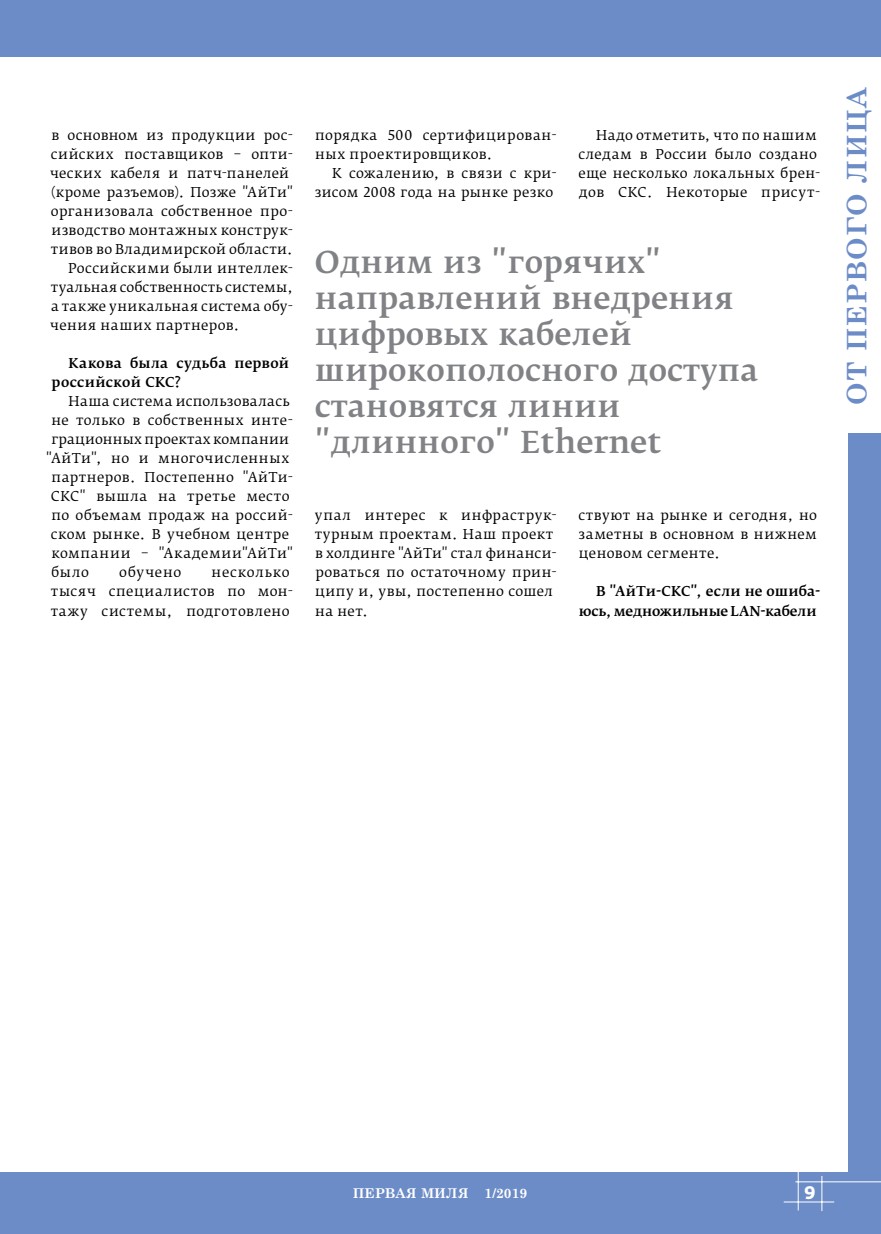
<style>
.page{position:relative;width:881px;height:1234px;background:#fff}
.page>*{position:absolute;margin:0;border:0;box-sizing:border-box;transform-origin:0 0}
.t1{font:500 30px/36px "Fedra Serif B Pro";letter-spacing:.005em;color:#808285}
.t2{font:700 27px "Century Schoolbook";letter-spacing:.05em;color:#6c8cc7}
.t3{font:700 18px "Fedra Sans Pro";color:#fff}
.t4{font:13.5px/19px "Fedra Serif B Pro";letter-spacing:.03em;color:#000}
.t5{font:500 13.5px/19px "Fedra Serif B Pro";letter-spacing:.01em;color:#000}
.t6{font:13.5px "Fedra Serif B Pro";letter-spacing:.005em;color:#000}
.t7{font:700 13.5px "Century Schoolbook";color:#fff}
.t8{font:13.5px "Fedra Serif B Pro";letter-spacing:.05em;color:#000}
</style>
<div class="page">
<div style="left:0;top:0;width:880px;height:57px;background:#6c8cc7"></div>
<div style="left:0;top:1172px;width:880px;height:61px;background:#6c8cc7"></div>
<div style="left:847px;top:0;width:33px;height:1233px;background:#6c8cc7"></div>
<hr style="left:783px;top:1201px;width:50px;height:1px;background:#fff">
<hr style="left:797px;top:1171px;width:1px;height:39px;background:#fff">
<hr style="left:821px;top:1175px;width:1px;height:35px;background:#fff">
<hr style="left:795px;top:1181px;width:85px;height:1px;background:#fff">
<div style="left:846px;top:57px;width:34px;height:375px;background:#fff"></div>
<p class="t4" style="left:51px;top:125px;width:243px">в основном из продукции рос-</p>
<p class="t4" style="left:51px;top:144px;width:243px">сийских поставщиков – опти-</p>
<p class="t4" style="left:50px;top:163px;width:241px">ческих кабеля и патч-панелей</p>
<p class="t4" style="left:51px;top:182px;width:243px">(кроме разъемов). Позже "АйТи"</p>
<p class="t4" style="left:51px;top:201px;width:243px">организовала собственное про-</p>
<p class="t4" style="left:51px;top:220px;width:243px">изводство монтажных конструк-</p>
<p class="t4" style="left:51px;top:239px;width:243px">тивов во Владимирской области.</p>
<p class="t4" style="left:68px;top:258px;width:226px">Российскими были интеллек-</p>
<p class="t4" style="left:51px;top:277px;width:243px">туальная собственность системы,</p>
<p class="t4" style="left:51px;top:296px;width:243px">а также уникальная система обу-</p>
<p class="t4" style="left:50px;top:315px;width:191px">чения наших партнеров.</p>
<p class="t5" style="left:52px;top:354px;width:239px;text-indent:17px">Какова была судьба первой российской СКС?</p>
<p class="t4" style="left:68px;top:392px;width:222px">Наша система использовалась</p>
<p class="t4" style="left:51px;top:411px;width:243px">не только в собственных инте-</p>
<p class="t6" style="left:51px;top:431px;width:239px">грационных проектах компании</p>
<p class="t4" style="left:46px;top:449px;width:244px">"АйТи", но и многочисленных</p>
<p class="t4" style="left:51px;top:468px;width:243px">партнеров. Постепенно "АйТи-</p>
<p class="t4" style="left:51px;top:487px;width:240px">СКС" вышла на третье место</p>
<p class="t4" style="left:51px;top:506px;width:243px">по объемам продаж на россий-</p>
<p class="t4" style="left:51px;top:525px;width:240px">ском рынке. В учебном центре</p>
<p class="t4" style="left:51px;top:544px;width:243px">компании – "Академии"АйТи"</p>
<p class="t4" style="left:51px;top:563px;width:39px">было</p>
<p class="t8" style="left:119px;top:564px;width:63px">обучено</p>
<p class="t4" style="left:51px;top:563px;width:243px;text-indent:161px">несколько тысяч специалистов по мон&shy;тажу системы, подготовлено</p>
<p class="t4" style="left:315px;top:125px;width:243px">порядка 500 сертифицирован&shy;ных проектировщиков.</p>
<p class="t4" style="left:315px;top:163px;width:243px;text-align:right">К сожалению, в связи с кри&shy;зисом 2008 года на рынке резко</p>
<p class="t4" style="left:578px;top:125px;width:243px;text-indent:17px">Надо отметить, что по нашим следам в России было создано еще несколько локальных брен&shy;дов СКС. Некоторые присут-</p>
<h1 class="t1" style="left:315px;top:244px;width:445px">Одним из "горячих" направлений внедрения цифровых кабелей широкополосного доступа становятся линии "длинного" Ethernet</h1>
<p class="t4" style="left:314px;top:506px;width:243px">упал интерес к инфраструк&shy;турным проектам. Наш проект в холдинге "АйТи" стал финанси&shy;роваться по остаточному прин&shy;ципу и, увы, постепенно сошел на нет.</p>
<p class="t4" style="left:578px;top:506px;width:240px;text-align:justify">ствуют на рынке и сегодня, но заметны в основном в нижнем ценовом сегменте.</p>
<p class="t5" style="left:578px;top:582px;width:243px;text-align:right">В "АйТи-СКС", если не ошиба&shy;юсь, медножильные LAN-кабели</p>
<h2 class="t2" style="left:835px;top:405px;width:320px;rotate:-90deg">От Первого ЛИЦА</h2>
<p class="t7" style="left:352px;top:1181px;width:176px">ПЕРВАЯ МИЛЯ 1/2019</p>
<h3 class="t3" style="left:803px;top:1180px;width:13px">9</h3>
</div>
